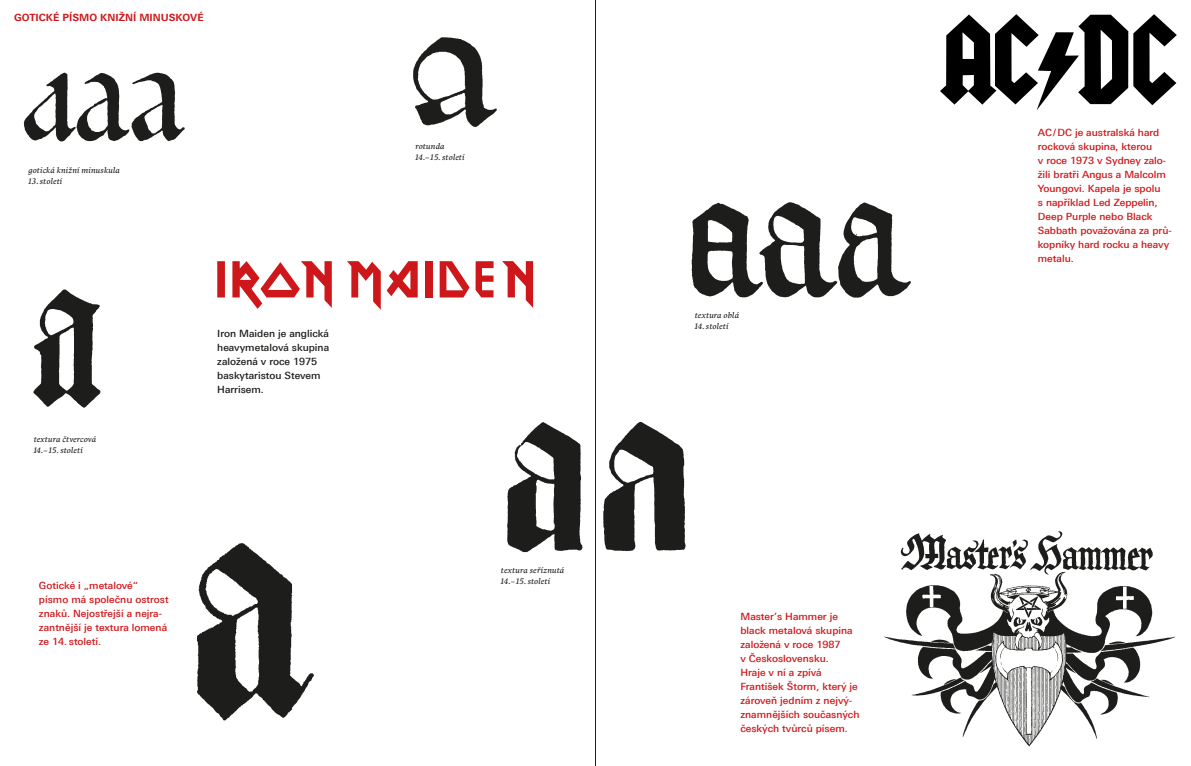
<style>
.page{position:relative;width:1191px;height:766px;background:#fff}
.page>*{position:absolute;margin:0;border:0;box-sizing:border-box;transform-origin:0 0}
.t1{font:500 10px/14px "Linotype Univers 530";color:#cd171a}
.t2{font:500 10px/14px "Linotype Univers 530";color:#1d1d1b}
.t3{font:700 10px "Linotype Univers 630";color:#cd171a}
.t4{font:italic 8px/11px "Comenia Serif";letter-spacing:.02em;color:#1d1d1b}
</style>
<div class="page">
<hr style="left:595px;top:0;width:1px;height:765px;background:#1d1d1b">
<svg style="left:940px;top:14px;width:236px;height:96px"></svg>
<div style="left:217px;top:261px;width:8px;height:36px;background:#cd171a"></div>
<svg style="left:347px;top:261px;width:34px;height:49px"></svg>
<div style="left:425px;top:261px;width:8px;height:36px;background:#cd171a"></div>
<svg style="left:475px;top:261px;width:18px;height:36px"></svg>
<svg style="left:502px;top:261px;width:31px;height:47px"></svg>
<svg style="left:232px;top:261px;width:100px;height:48px"></svg>
<svg style="left:387px;top:261px;width:31px;height:36px"></svg>
<svg style="left:439px;top:261px;width:30px;height:36px"></svg>
<img style="left:23px;top:72px;width:162px;height:70px">
<img style="left:413px;top:37px;width:84px;height:90px">
<img style="left:33px;top:289px;width:68px;height:119px">
<img style="left:197px;top:543px;width:117px;height:178px">
<img style="left:507px;top:421px;width:179px;height:132px">
<img style="left:691px;top:202px;width:220px;height:96px">
<img style="left:884px;top:531px;width:291px;height:216px">
<p class="t3" style="left:14px;top:12px;width:191px">GOTICKÉ PÍSMO KNIŽNÍ MINUSKOVÉ</p>
<p class="t4" style="left:28px;top:165px;width:93px">gotická knižní minuskula</p>
<p class="t4" style="left:28px;top:176px;width:35px">13. století</p>
<p class="t4" style="left:34px;top:433px;width:64px">textura čtvercová<br>14.– 15. století</p>
<p class="t2" style="left:217px;top:327px;width:113px">Iron Maiden je anglická heavymetalová skupina založená v roce 1975 baskytaristou Stevem<br>Harrisem.</p>
<p class="t1" style="left:39px;top:578px;width:131px">Gotické i „metalové“ písmo má společnu ostrost znaků. Nejostřejší a nejra&shy;zantnější je textura lomená ze 14. století.</p>
<p class="t4" style="left:415px;top:141px;width:51px">rotunda<br>14.– 15. století</p>
<p class="t4" style="left:501px;top:564px;width:65px">textura seříznutá<br>14.– 15. století</p>
<p class="t4" style="left:694px;top:309px;width:46px">textura oblá</p>
<p class="t4" style="left:694px;top:320px;width:35px">14. století</p>
<p class="t1" style="left:740px;top:609px;width:121px">Master’s Hammer je black metalová skupina založená v roce 1987<br>v Československu.<br>Hraje v ní a zpívá<br>František Štorm, který je zároveň jedním z nejvý&shy;znamnějších současných českých tvůrců písem.</p>
<p class="t1" style="left:1037px;top:125px;width:135px">AC/DC je australská hard rocková skupina, kterou<br>v roce 1973 v Sydney zalo&shy;žili bratři Angus a Malcolm<br>Youngovi. Kapela je spolu<br>s například Led Zeppelin,<br>Deep Purple nebo Black<br>Sabbath považována za prů&shy;kopníky hard rocku a heavy metalu.</p>
</div>
